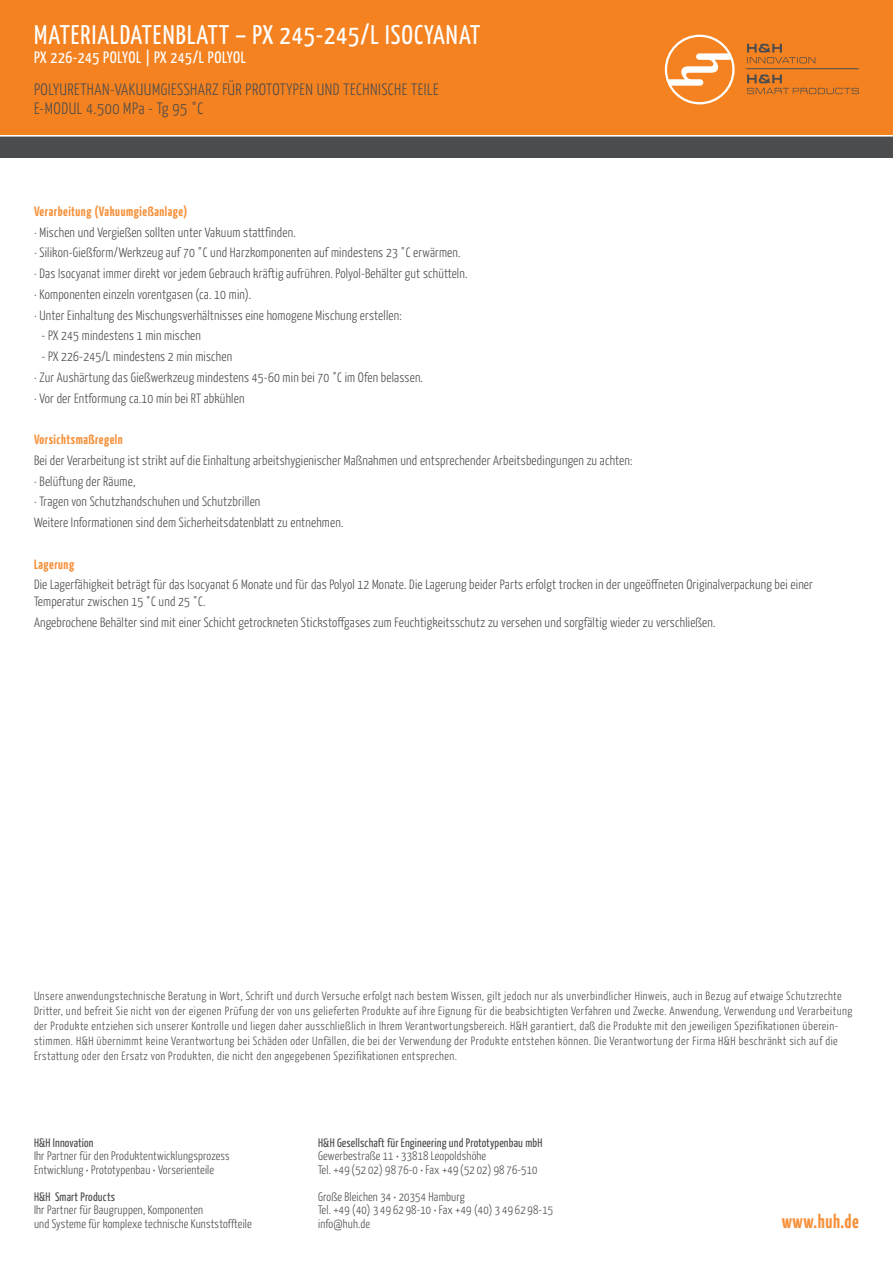
<style>
.page{position:relative;width:893px;height:1263px;background:#fff}
.page>*{position:absolute;margin:0;border:0;box-sizing:border-box;transform-origin:0 0}
.t1{font:27px "Yanone Kaffeesatz";letter-spacing:.04em;color:#fff}
.t2{font:700 19.5px "Yanone Kaffeesatz";letter-spacing:.03em;color:#f6923c}
.t3{font:300 16.5px/19.5px "Yanone Kaffeesatz";letter-spacing:.03em;color:#4b4c4d}
.t4{font:16.5px "Yanone Kaffeesatz";letter-spacing:.03em;color:#fff}
.t5{font:300 13.5px/20.7px "Yanone Kaffeesatz";letter-spacing:.015em;color:#4b4c4d}
.t6{font:700 13.5px "Yanone Kaffeesatz";letter-spacing:.04em;color:#f6923c}
.t7{font:300 12.3px/13.5px "Yanone Kaffeesatz";letter-spacing:.015em;color:#4b4c4d}
.t8{font:12.3px "Yanone Kaffeesatz";letter-spacing:.015em;color:#4b4c4d}
.t9{font:300 12px/15px "Yanone Kaffeesatz";letter-spacing:.04em;color:#4b4c4d}
</style>
<div class="page">
<div style="left:0;top:0;width:893px;height:134px;background:#f58220"></div>
<div style="left:0;top:136px;width:893px;height:21px;background:#4b4c4d"></div>
<svg style="left:665px;top:35px;width:70px;height:69px"></svg>
<svg style="left:667px;top:37px;width:65px;height:65px"></svg>
<hr style="left:746px;top:68px;width:113px;height:1px;background:#4b4c4d">
<svg style="left:747px;top:75px;width:112px;height:19px"></svg>
<svg style="left:747px;top:44px;width:68px;height:19px"></svg>
<hr style="left:0;top:136px;width:893px;height:1px;background:#fff">
<h1 class="t1" style="left:34px;top:18px;width:448px">MATERIALDATENBLATT – PX 245-245/L ISOCYANAT</h1>
<p class="t4" style="left:34px;top:47px;width:213px">PX 226-245 POLYOL | PX 245/L POLYOL</p>
<p class="t3" style="left:34px;top:79px;width:406px">POLYURETHAN-VAKUUMGIESSHARZ FÜR PROTOTYPEN UND TECHNISCHE TEILE<br>E-MODUL 4.500 MPa - Tg 95 °C</p>
<p class="t6" style="left:34px;top:203px;width:155px">Verarbeitung (Vakuumgießanlage)</p>
<p class="t5" style="left:34px;top:221px;width:435px">· Mischen und Vergießen sollten unter Vakuum stattfinden.<br>· Silikon-Gießform/Werkzeug auf 70 °C und Harzkomponenten auf mindestens 23 °C erwärmen.<br>· Das Isocyanat immer direkt vor jedem Gebrauch kräftig aufrühren. Polyol-Behälter gut schütteln. · Komponenten einzeln vorentgasen (ca. 10 min).<br>· Unter Einhaltung des Mischungsverhältnisses eine homogene Mischung erstellen:</p>
<p class="t5" style="left:42px;top:325px;width:161px">- PX 245 mindestens 1 min mischen</p>
<p class="t5" style="left:34px;top:346px;width:391px;text-indent:8px">- PX 226-245/L mindestens 2 min mischen<br>· Zur Aushärtung das Gießwerkzeug mindestens 45-60 min bei 70 °C im Ofen belassen. · Vor der Entformung ca.10 min bei RT abkühlen</p>
<p class="t6" style="left:34px;top:431px;width:90px">Vorsichtsmaßregeln</p>
<p class="t5" style="left:34px;top:449px;width:600px">Bei der Verarbeitung ist strikt auf die Einhaltung arbeitshygienischer Maßnahmen und entsprechender Arbeitsbedingungen zu achten: · Belüftung der Räume,<br>· Tragen von Schutzhandschuhen und Schutzbrillen<br>Weitere Informationen sind dem Sicherheitsdatenblatt zu entnehmen.</p>
<p class="t6" style="left:34px;top:556px;width:42px">Lagerung</p>
<p class="t5" style="left:34px;top:576px;width:780px;line-height:16.5px">Die Lagerfähigkeit beträgt für das Isocyanat 6 Monate und für das Polyol 12 Monate. Die Lagerung beider Parts erfolgt trocken in der ungeöffneten Originalverpackung bei einer<br>Temperatur zwischen 15 °C und 25 °C.</p>
<p class="t5" style="left:34px;top:611px;width:683px">Angebrochene Behälter sind mit einer Schicht getrockneten Stickstoffgases zum Feuchtigkeitsschutz zu versehen und sorgfältig wieder zu verschließen.</p>
<p class="t9" style="left:34px;top:987px;width:820px">Unsere anwendungstechnische Beratung in Wort, Schrift und durch Versuche erfolgt nach bestem Wissen, gilt jedoch nur als unverbindlicher Hinweis, auch in Bezug auf etwaige Schutzrechte Dritter, und befreit Sie nicht von der eigenen Prüfung der von uns gelieferten Produkte auf ihre Eignung für die beabsichtigten Verfahren und Zwecke. Anwendung, Verwendung und Verarbeitung der Produkte entziehen sich unserer Kontrolle und liegen daher ausschließlich in Ihrem Verantwortungsbereich. H&amp;H garantiert, daß die Produkte mit den jeweiligen Spezifikationen überein&shy;stimmen. H&amp;H übernimmt keine Verantwortung bei Schäden oder Unfällen, die bei der Verwendung der Produkte entstehen können. Die Verantwortung der Firma H&amp;H beschränkt sich auf die Erstattung oder den Ersatz von Produkten, die nicht den angegebenen Spezifikationen entsprechen.</p>
<p class="t8" style="left:34px;top:1135px;width:61px">H&amp;H Innovation</p>
<p class="t7" style="left:34px;top:1148px;width:197px">Ihr Partner für den Produktentwicklungsprozess<br>Entwicklung • Prototypenbau • Vorserienteile</p>
<p class="t8" style="left:34px;top:1189px;width:83px">H&amp;H Smart Products</p>
<p class="t7" style="left:34px;top:1203px;width:219px">Ihr Partner für Baugruppen, Komponenten<br>und Systeme für komplexe technische Kunststoffteile</p>
<p class="t8" style="left:318px;top:1135px;width:226px">H&amp;H Gesellschaft für Engineering und Prototypenbau mbH</p>
<p class="t7" style="left:318px;top:1148px;width:221px">Gewerbestraße 11 • 33818 Leopoldshöhe<br>Tel. +49 (52 02) 98 76-0 • Fax +49 (52 02) 98 76-510</p>
<p class="t7" style="left:318px;top:1189px;width:237px">Große Bleichen 34 • 20354 Hamburg<br>Tel. +49 (40) 3 49 62 98-10 • Fax +49 (40) 3 49 62 98-15 info@huh.de</p>
<h2 class="t2" style="left:782px;top:1209px;width:79px">www.huh.de</h2>
</div>
